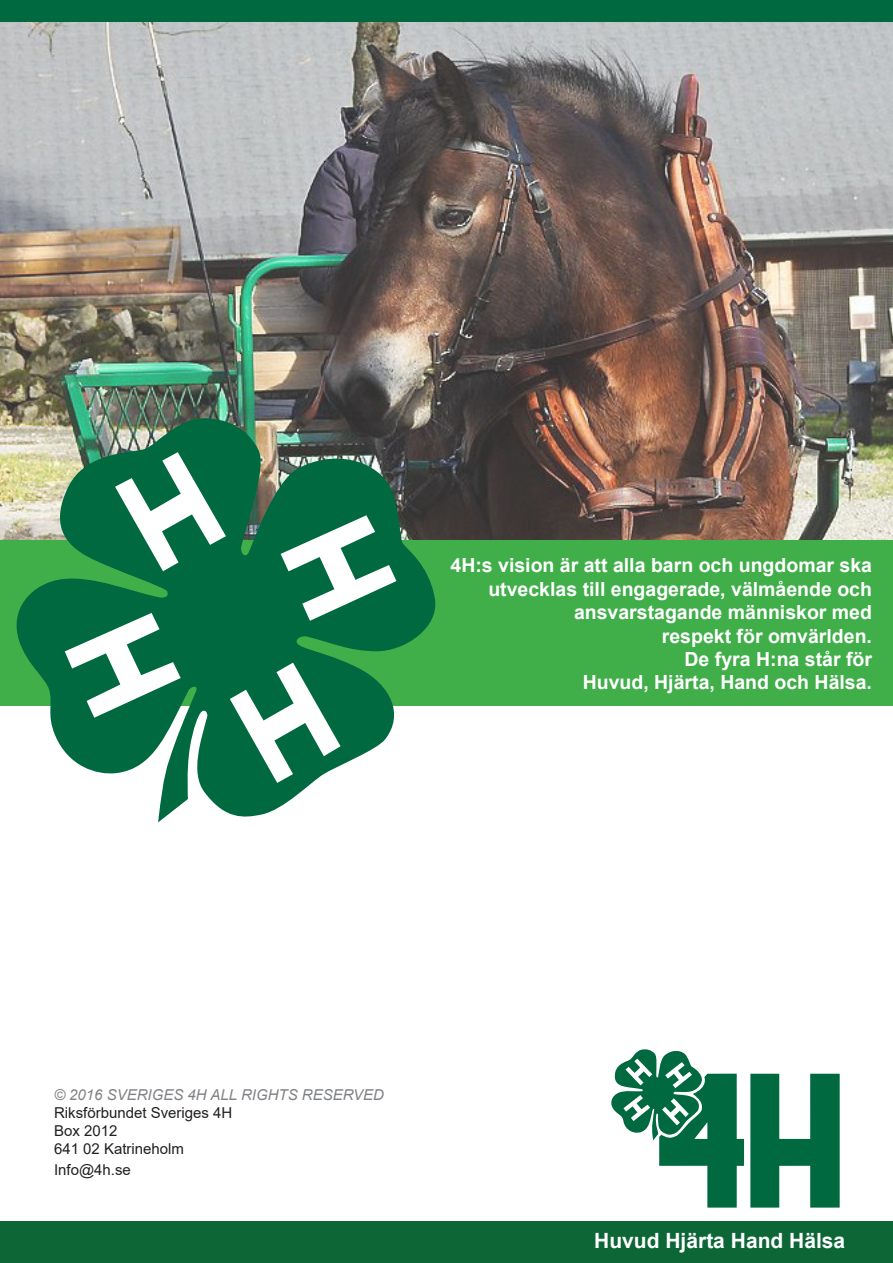
<style>
.page{position:relative;width:893px;height:1263px;background:#fff}
.page>*{position:absolute;margin:0;border:0;box-sizing:border-box;transform-origin:0 0}
.t1{font:700 21px "Arial";color:#fff}
.t2{font:700 19.5px/23.4px "Arial";color:#fff;text-align:right}
.t3{font:italic 15px/18px "Arial";color:#808285}
.t4{font:15px "Arial";color:#231f20}
.s1{font-style:normal;color:#231f20}
</style>
<div class="page">
<img style="left:0;top:22px;width:893px;height:518px">
<div style="left:0;top:1222px;width:893px;height:41px;background:#0c6635"></div>
<svg style="left:750px;top:1074px;width:90px;height:133px"></svg>
<svg style="left:612px;top:1049px;width:132px;height:158px"></svg>
<div style="left:0;top:0;width:893px;height:22px;background:#006940"></div>
<div style="left:0;top:540px;width:893px;height:165px;background:#40ae49"></div>
<svg style="left:8px;top:417px;width:432px;height:405px"></svg>
<svg style="left:338px;top:802px;width:74px;height:20px"></svg>
<svg style="left:281px;top:515px;width:115px;height:106px"></svg>
<svg style="left:230px;top:663px;width:110px;height:120px"></svg>
<svg style="left:115px;top:452px;width:111px;height:119px"></svg>
<svg style="left:65px;top:613px;width:116px;height:105px"></svg>
<p class="t2" style="left:450px;top:554px;width:423px">4H:s vision är att alla barn och ungdomar ska utvecklas till engagerade, välmående och ansvarstagande människor med<br>respekt för omvärlden.<br>De fyra H:na står för<br>Huvud, Hjärta, Hand och Hälsa.</p>
<p class="t3" style="left:54px;top:1085px;width:332px">© 2016 SVERIGES 4H ALL RIGHTS RESERVED<br><span class="s1">Riksförbundet Sveriges 4H</span></p>
<p class="t4" style="left:54px;top:1120px;width:65px">Box 2012</p>
<p class="t4" style="left:54px;top:1138px;width:132px">641 02 Katrineholm</p>
<p class="t4" style="left:54px;top:1159px;width:78px">Info@4h.se</p>
<p class="t1" style="left:594px;top:1226px;width:252px">Huvud Hjärta Hand Hälsa</p>
</div>
